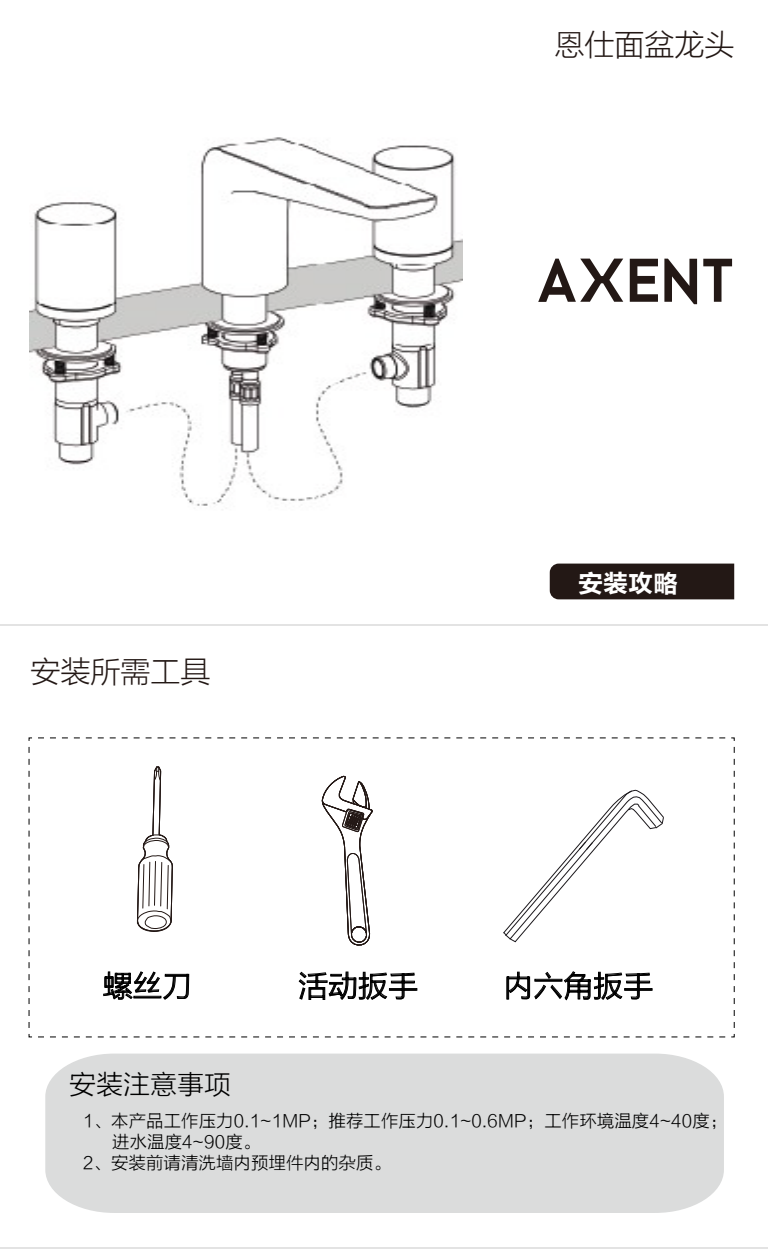
<style>
.page{position:relative;width:768px;height:1250px;background:#fff}
.page>*{position:absolute;margin:0;border:0;box-sizing:border-box;transform-origin:0 0}
.t1{font:30px "FZLTXHK GBK1 0";color:#231815}
.t2{font:30px "FZLTXHK";color:#000}
.t3{font:27px "FZLTXHK";color:#000}
.t4{font:25px "FZLTCHK GBK1 0";color:#fff}
.t5{font:17.5px "FZLTXHK";color:#000}
</style>
<div class="page">
<hr style="left:0;top:625px;width:768px;height:1px;background:#c9c9c9">
<hr style="left:0;top:1248px;width:768px;height:1px;background:#c9c9c9">
<svg style="left:29px;top:737px;width:706px;height:301px"></svg>
<div style="left:45px;top:1054px;width:679px;height:159px;background:#dbdcdc"></div>
<div style="left:550px;top:564px;width:184px;height:35px;background:#231815"></div>
<svg style="left:538px;top:259px;width:85px;height:43px"></svg>
<svg style="left:630px;top:259px;width:28px;height:43px"></svg>
<svg style="left:664px;top:259px;width:33px;height:45px"></svg>
<svg style="left:703px;top:259px;width:29px;height:43px"></svg>
<img style="left:29px;top:137px;width:433px;height:369px">
<h1 class="t1" style="left:554px;top:28px;width:181px">恩仕面盆龙头</h1>
<h1 class="t1" style="left:31px;top:656px;width:181px">安装所需工具</h1>
<h3 class="t4" style="left:578px;top:569px;width:101px">安装攻略</h3>
<h1 class="t2" style="left:103px;top:970px;width:92px">螺丝刀</h1>
<h1 class="t2" style="left:298px;top:970px;width:121px">活动扳手</h1>
<h1 class="t2" style="left:503px;top:970px;width:151px">内六角扳手</h1>
<h2 class="t3" style="left:69px;top:1070px;width:163px">安装注意事项</h2>
<p class="t5" style="left:83px;top:1111px;width:646px">1、本产品工作压力0.1~1MP；推荐工作压力0.1~0.6MP；工作环境温度4~40度；</p>
<p class="t5" style="left:112px;top:1132px;width:150px">进水温度4~90度。</p>
<p class="t5" style="left:83px;top:1153px;width:309px">2、安装前请清洗墙内预埋件内的杂质。</p>
</div>
